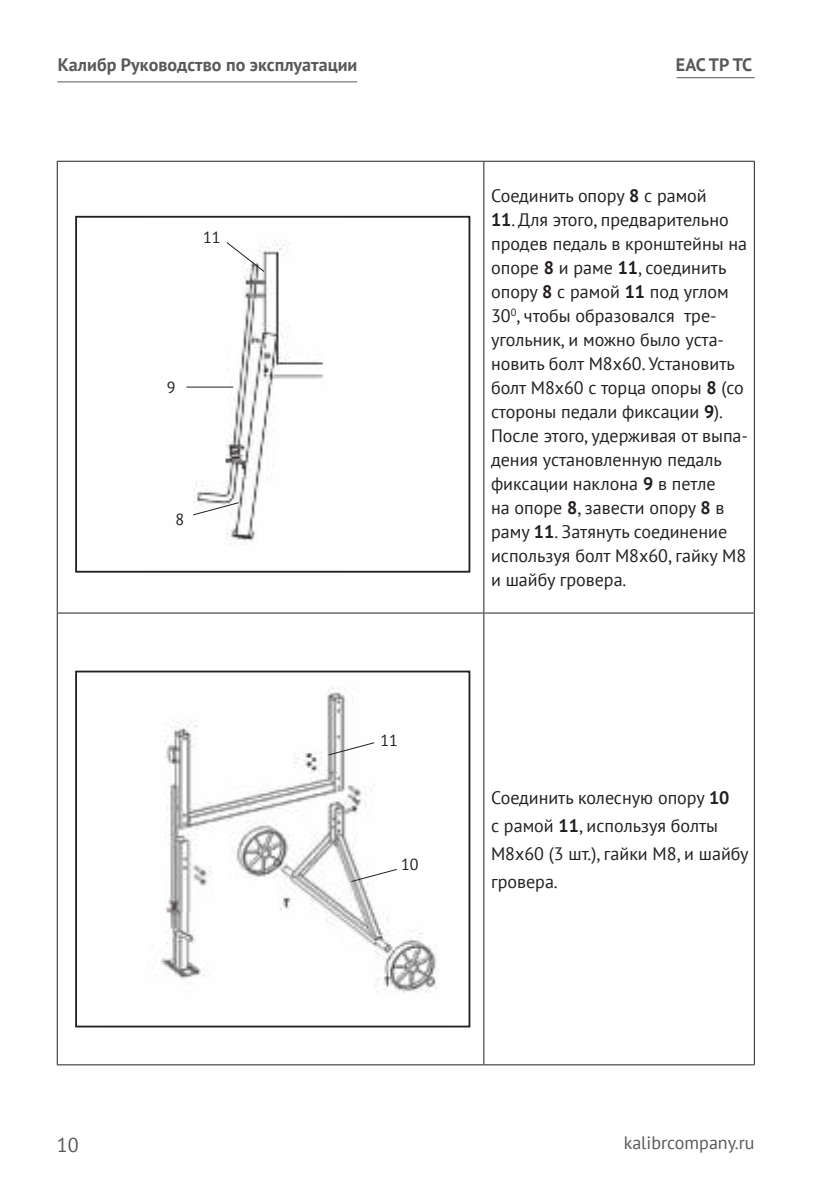
<style>
.page{position:relative;width:840px;height:1191px;background:#fff}
.page>*{position:absolute;margin:0;border:0;box-sizing:border-box;transform-origin:0 0}
.t1{font:20px "PT Sans";color:#58595b}
.t2{font:18px/24px "PT Sans";color:#231f20}
.t3{font:700 18px "PT Sans";color:#58595b}
.t4{font:18px "PT Sans";color:#58595b}
.t5{font:16px "PT Sans";color:#231f20}
.s1{font-weight:700}
</style>
<div class="page">
<hr style="left:57px;top:81px;width:300px;height:1px;background:#58595b">
<hr style="left:676px;top:77px;width:78px;height:1px;background:#58595b">
<hr style="left:57px;top:161px;width:426px;height:1px;background:#231f20">
<hr style="left:57px;top:162px;width:1px;height:450px;background:#231f20">
<hr style="left:483px;top:161px;width:271px;height:1px;background:#231f20">
<hr style="left:483px;top:162px;width:1px;height:450px;background:#231f20">
<hr style="left:753px;top:162px;width:1px;height:450px;background:#231f20">
<hr style="left:57px;top:612px;width:426px;height:1px;background:#231f20">
<hr style="left:57px;top:613px;width:1px;height:451px;background:#231f20">
<hr style="left:483px;top:612px;width:271px;height:1px;background:#231f20">
<hr style="left:483px;top:613px;width:1px;height:451px;background:#231f20">
<hr style="left:753px;top:613px;width:1px;height:451px;background:#231f20">
<hr style="left:57px;top:1064px;width:426px;height:1px;background:#231f20">
<hr style="left:483px;top:1064px;width:271px;height:1px;background:#231f20">
<img style="left:146px;top:215px;width:196px;height:358px">
<div style="left:75px;top:216px;width:395px;height:356px;border:2px solid #231f20"></div>
<img style="left:100px;top:687px;width:350px;height:341px">
<div style="left:75px;top:670px;width:395px;height:357px;border:2px solid #231f20"></div>
<hr style="left:186px;top:386px;width:47px;height:1px;background:#231f20">
<svg style="left:225px;top:241px;width:40px;height:32px"></svg>
<svg style="left:192px;top:501px;width:48px;height:15px"></svg>
<svg style="left:350px;top:868px;width:48px;height:14px"></svg>
<svg style="left:327px;top:741px;width:48px;height:15px"></svg>
<p class="t3" style="left:58px;top:53px;width:301px">Калибр Руководство по эксплуатации</p>
<p class="t5" style="left:203px;top:232px;width:19px">11</p>
<p class="t5" style="left:167px;top:377px;width:10px">9</p>
<p class="t5" style="left:175px;top:509px;width:10px">8</p>
<p class="t5" style="left:380px;top:734px;width:19px">11</p>
<p class="t5" style="left:401px;top:858px;width:19px">10</p>
<p class="t3" style="left:675px;top:52px;width:78px">EAC ТР ТС</p>
<p class="t2" style="left:491px;top:183px;width:217px">Соединить опору <span class="s1">8</span> с рамой</p>
<p class="t2" style="left:491px;top:207px;width:258px"><span class="s1">11</span>. Для этого, предварительно продев педаль в кронштейны на опоре <span class="s1">8</span> и раме <span class="s1">11</span>, соединить опору <span class="s1">8</span> с рамой <span class="s1">11</span> под углом<br>30<sup>0</sup>, чтобы образовался тре&shy;угольник, и можно было уста&shy;новить болт М8х60. Установить болт М8х60 с торца опоры <span class="s1">8</span> (со стороны педали фиксации <span class="s1">9</span>).<br>После этого, удерживая от выпа&shy;дения установленную педаль фиксации наклона <span class="s1">9</span> в петле<br>на опоре <span class="s1">8</span>, завести опору <span class="s1">8</span> в раму <span class="s1">11</span>. Затянуть соединение используя болт М8х60, гайку М8 и шайбу гровера.</p>
<p class="t2" style="left:491px;top:783px;width:259px;line-height:28px">Соединить колесную опору <span class="s1">10<br></span>с рамой <span class="s1">11</span>, используя болты<br>М8х60 (3 шт.), гайки М8, и шайбу гровера.</p>
<p class="t1" style="left:57px;top:1138px;width:23px">10</p>
<p class="t4" style="left:623px;top:1136px;width:132px">kalibrcompany.ru</p>
</div>
